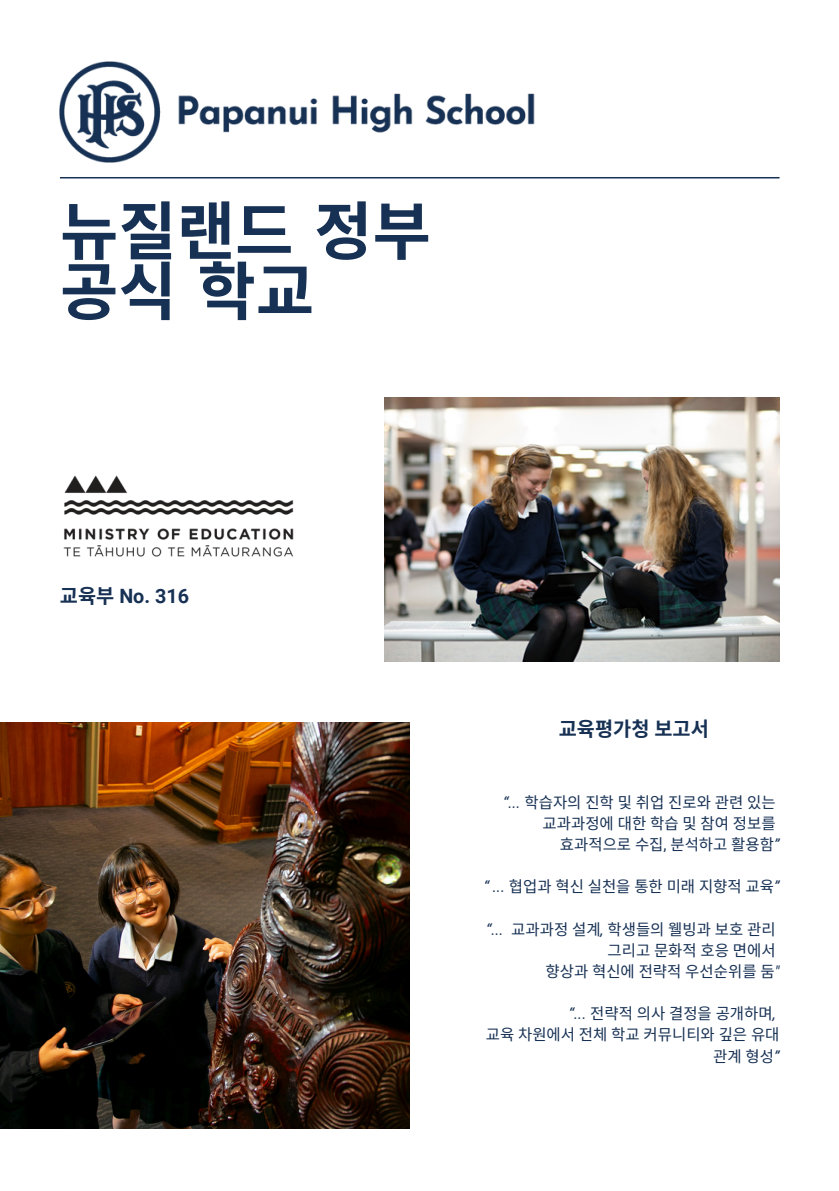
<style>
.page{position:relative;width:839px;height:1191px;background:#fff}
.page>*{position:absolute;margin:0;border:0;box-sizing:border-box;transform-origin:0 0}
.t1{font:700 63.4px/60.2px "Noto Sans CJ Ksc";color:#173154}
.t2{font:700 19.8px "Roboto";color:#173154}
.t3{font:700 19.8px "Noto Sans CJ Ksc";color:#173154}
.t4{font:15.4px/21.2px "Noto Sans CJ Ksc";color:#173154;text-align:right}
.s1{font-family:"Noto Sans CJ Ksc"}
.s2{font-family:"Roboto";font-style:italic}
.s3{font-family:"Roboto"}
</style>
<div class="page">
<hr style="left:60px;top:177px;width:719px;height:1px;background:#173154">
<img style="left:60px;top:62px;width:475px;height:100px">
<img style="left:63px;top:475px;width:231px;height:82px">
<img style="left:0;top:723px;width:409px;height:406px">
<img style="left:384px;top:398px;width:395px;height:264px">
<p class="t1" style="left:60px;top:198px;width:372px">뉴질랜드 정부 공식 학교</p>
<h1 class="t2" style="left:60px;top:585px;width:130px"><span class="s1">교육부</span> No. 316</h1>
<p class="t3" style="left:558px;top:713px;width:152px">교육평가청 보고서</p>
<h2 class="t4" style="left:503px;top:791px;width:274px"><span class="s2">“...</span> 학습자의 진학 및 취업 진로와 관련 있는</h2>
<p class="t4" style="left:542px;top:812px;width:234px">교과과정에 대한 학습 및 참여 정보를</p>
<h2 class="t4" style="left:560px;top:833px;width:221px">효과적으로 수집<span class="s3">,</span> 분석하고 활용함<span class="s2">”</span></h2>
<p class="t4" style="left:483px;top:875px;width:297px"><span class="s2">“ ...</span> 협업과 혁신 실천을 통한 미래 지향적 교육<span class="s2">”</span></p>
<p class="t4" style="left:486px;top:918px;width:291px"><span class="s2">“...</span> 교과과정 설계<span class="s2">,</span> 학생들의 웰빙과 보호 관리</p>
<p class="t4" style="left:607px;top:939px;width:170px">그리고 문화적 호응 면에서</p>
<p class="t4" style="left:545px;top:960px;width:235px">향상과 혁신에 전략적 우선순위를 둠<span class="s2">"</span></p>
<p class="t4" style="left:569px;top:1002px;width:208px"><span class="s2">“...</span> 전략적 의사 결정을 공개하며<span class="s2">,</span></p>
<p class="t4" style="left:485px;top:1023px;width:295px">교육 차원에서 전체 학교 커뮤니티와 깊은 유대 관계 형성<span class="s2">”</span></p>
</div>
